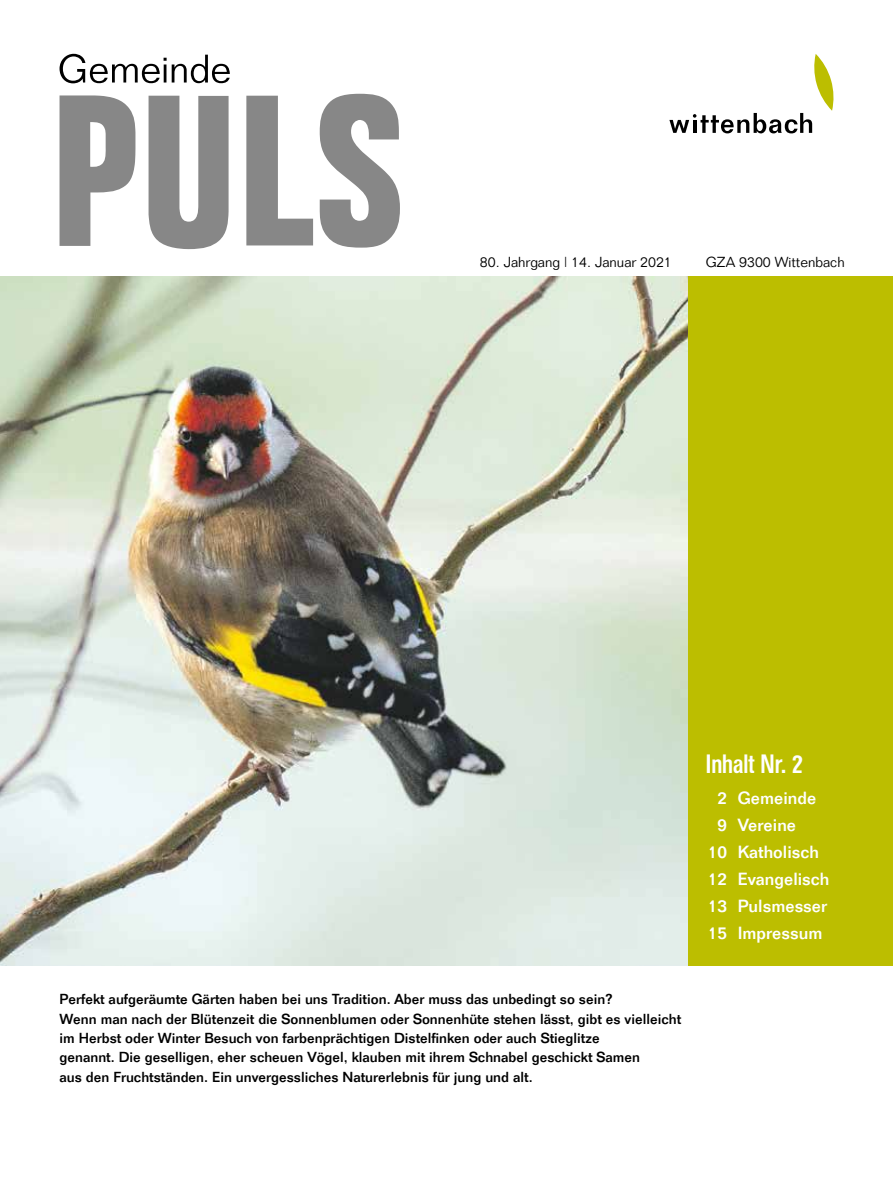
<style>
.page{position:relative;width:893px;height:1191px;background:#fff}
.page>*{position:absolute;margin:0;border:0;box-sizing:border-box;transform-origin:0 0}
.t1{font:500 26.25px "Folio Condensed BQ";color:#fff}
.t2{font:500 17.25px "Folio";color:#fff}
.t3{font:500 14.25px/19.4px "Folio";color:#000}
.t4{font:300 14.25px "Folio";color:#000}
</style>
<div class="page">
<svg style="left:60px;top:95px;width:75px;height:151px"></svg>
<svg style="left:149px;top:96px;width:80px;height:153px"></svg>
<svg style="left:246px;top:96px;width:67px;height:149px"></svg>
<svg style="left:319px;top:94px;width:81px;height:154px"></svg>
<svg style="left:60px;top:54px;width:170px;height:29px"></svg>
<svg style="left:669px;top:54px;width:164px;height:79px"></svg>
<img style="left:0;top:276px;width:689px;height:689px">
<div style="left:689px;top:276px;width:204px;height:689px;background:#bcbe00"></div>
<p class="t4" style="left:480px;top:254px;width:193px">80. Jahrgang | 14. Januar 2021</p>
<p class="t4" style="left:706px;top:254px;width:140px">GZA 9300 Wittenbach</p>
<p class="t3" style="left:60px;top:989px;width:623px">Perfekt aufgeräumte Gärten haben bei uns Tradition. Aber muss das unbedingt so sein?<br>Wenn man nach der Blütenzeit die Sonnenblumen oder Sonnenhüte stehen lässt, gibt es vielleicht im Herbst oder Winter Besuch von farbenprächtigen Distelfinken oder auch Stieglitze<br>genannt. Die geselligen, eher scheuen Vögel, klauben mit ihrem Schnabel geschickt Samen<br>aus den Fruchtständen. Ein unvergessliches Naturerlebnis für jung und alt.</p>
<h1 class="t1" style="left:706px;top:749px;width:99px">Inhalt Nr. 2</h1>
<p class="t2" style="left:717px;top:787px;width:100px">2 Gemeinde</p>
<p class="t2" style="left:717px;top:814px;width:80px">9 Vereine</p>
<p class="t2" style="left:708px;top:841px;width:113px">10 Katholisch</p>
<p class="t2" style="left:708px;top:868px;width:123px">12 Evangelisch</p>
<p class="t2" style="left:708px;top:895px;width:121px">13 Pulsmesser</p>
<p class="t2" style="left:708px;top:922px;width:116px">15 Impressum</p>
</div>
